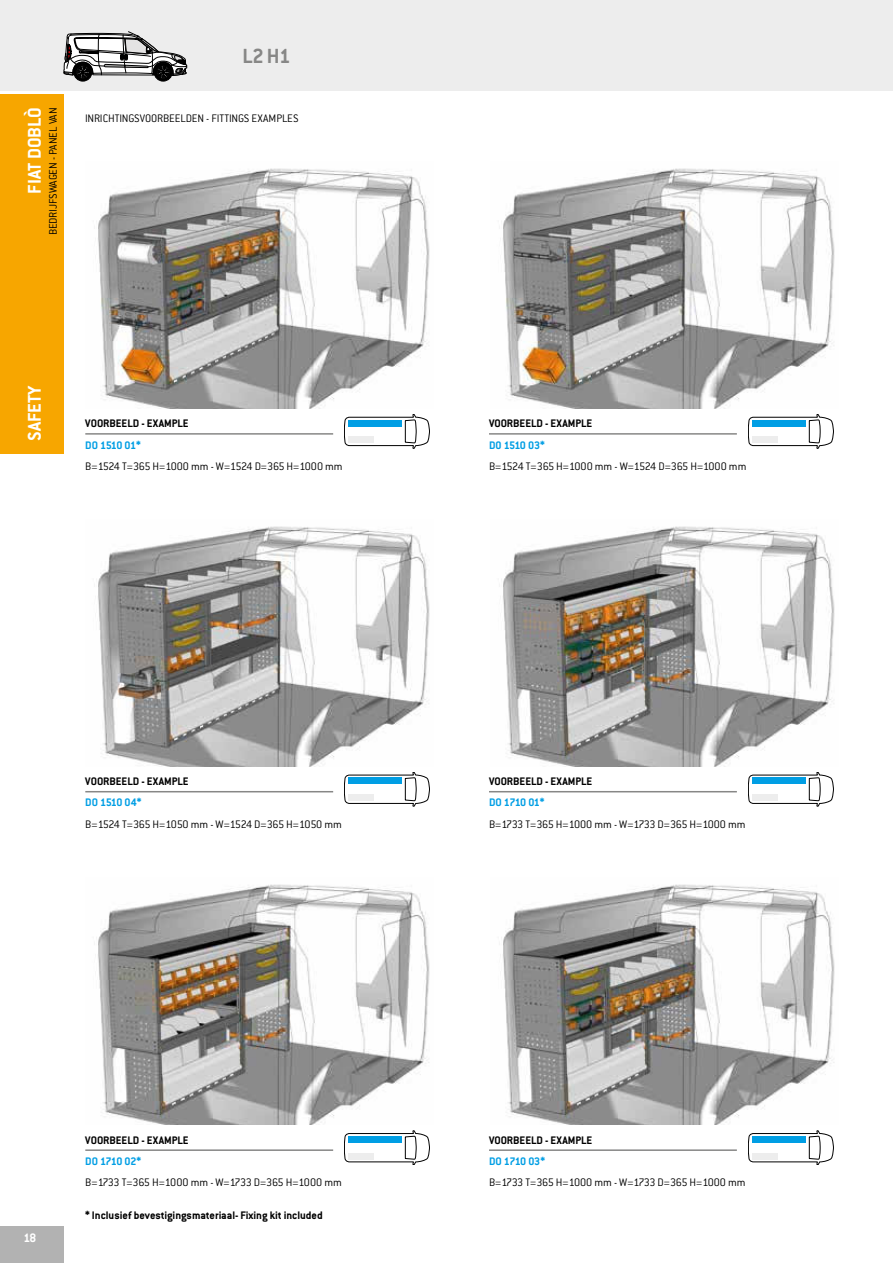
<style>
.page{position:relative;width:893px;height:1263px;background:#fff}
.page>*{position:absolute;margin:0;border:0;box-sizing:border-box;transform-origin:0 0}
.t1{font:700 22.5px "Conduit ITC Pro";color:#878786}
.t2{font:700 20.25px "Conduit ITC Pro";color:#fff}
.t3{font:700 13.5px "Conduit ITC Pro";color:#fff}
.t4{font:300 12px "Conduit ITC Pro";letter-spacing:-.02em;color:#000}
.t5{font:700 12px "Conduit ITC Pro";color:#000}
.t6{font:300 12px "Conduit ITC Pro";letter-spacing:-.04em;color:#000}
.t7{font:700 12px "Conduit ITC Pro";letter-spacing:-.05em;color:#009ee4}
</style>
<div class="page">
<div style="left:0;top:0;width:893px;height:90px;background:#ededed"></div>
<div style="left:0;top:1226px;width:64px;height:37px;background:#b2b2b2"></div>
<div style="left:0;top:95px;width:64px;height:359px;background:#f7a600"></div>
<img style="left:98px;top:168px;width:332px;height:240px">
<svg style="left:344px;top:414px;width:86px;height:35px"></svg>
<div style="left:348px;top:420px;width:54px;height:6px;background:#009ee4"></div>
<div style="left:348px;top:437px;width:26px;height:6px;background:#ededed"></div>
<svg style="left:344px;top:772px;width:86px;height:34px"></svg>
<div style="left:348px;top:778px;width:54px;height:6px;background:#009ee4"></div>
<div style="left:348px;top:794px;width:26px;height:7px;background:#ededed"></div>
<svg style="left:344px;top:1130px;width:86px;height:35px"></svg>
<div style="left:348px;top:1136px;width:54px;height:6px;background:#009ee4"></div>
<div style="left:348px;top:1153px;width:26px;height:6px;background:#ededed"></div>
<svg style="left:748px;top:414px;width:86px;height:35px"></svg>
<div style="left:752px;top:420px;width:54px;height:6px;background:#009ee4"></div>
<div style="left:752px;top:437px;width:26px;height:6px;background:#ededed"></div>
<svg style="left:748px;top:772px;width:86px;height:34px"></svg>
<div style="left:752px;top:778px;width:54px;height:6px;background:#009ee4"></div>
<div style="left:752px;top:794px;width:26px;height:7px;background:#ededed"></div>
<svg style="left:748px;top:1130px;width:86px;height:35px"></svg>
<div style="left:752px;top:1136px;width:54px;height:6px;background:#009ee4"></div>
<div style="left:752px;top:1153px;width:26px;height:6px;background:#ededed"></div>
<img style="left:503px;top:168px;width:332px;height:240px">
<img style="left:503px;top:526px;width:332px;height:240px">
<img style="left:98px;top:526px;width:332px;height:240px">
<img style="left:98px;top:884px;width:332px;height:240px">
<img style="left:503px;top:884px;width:332px;height:240px">
<svg style="left:64px;top:31px;width:123px;height:50px"></svg>
<hr style="left:489px;top:433px;width:248px;height:2px;background:#878786">
<hr style="left:489px;top:791px;width:248px;height:1px;background:#878786">
<hr style="left:489px;top:1149px;width:248px;height:2px;background:#878786">
<hr style="left:85px;top:433px;width:248px;height:2px;background:#878786">
<hr style="left:85px;top:791px;width:248px;height:1px;background:#878786">
<hr style="left:85px;top:1149px;width:248px;height:2px;background:#878786">
<h1 class="t1" style="left:243px;top:44px;width:50px">L2 H1</h1>
<h2 class="t2" style="left:24px;top:194px;width:88px;rotate:-90deg">FIAT DOBLÒ</h2>
<p class="t4" style="left:48px;top:235px;width:129px;rotate:-90deg">BEDRIJFSWAGEN - PANEL VAN</p>
<p class="t4" style="left:85px;top:114px;width:215px">INRICHTINGSVOORBEELDEN - FITTINGS EXAMPLES</p>
<h2 class="t2" style="left:24px;top:441px;width:58px;rotate:-90deg">SAFETY</h2>
<p class="t5" style="left:85px;top:417px;width:105px">VOORBEELD - EXAMPLE</p>
<p class="t7" style="left:85px;top:439px;width:57px">DO 1510 01*</p>
<p class="t4" style="left:85px;top:461px;width:259px">B=1524 T=365 H=1000 mm - W=1524 D=365 H=1000 mm</p>
<p class="t5" style="left:85px;top:775px;width:105px">VOORBEELD - EXAMPLE</p>
<p class="t7" style="left:85px;top:796px;width:58px">DO 1510 04*</p>
<p class="t4" style="left:85px;top:819px;width:258px">B=1524 T=365 H=1050 mm - W=1524 D=365 H=1050 mm</p>
<p class="t3" style="left:24px;top:1230px;width:14px">18</p>
<p class="t5" style="left:85px;top:1134px;width:105px">VOORBEELD - EXAMPLE</p>
<p class="t7" style="left:85px;top:1155px;width:57px">DO 1710 02*</p>
<p class="t6" style="left:85px;top:1177px;width:258px">B=1733 T=365 H=1000 mm - W=1733 D=365 H=1000 mm</p>
<p class="t5" style="left:85px;top:1209px;width:239px">* Inclusief bevestigingsmateriaal- Fixing kit included</p>
<p class="t5" style="left:489px;top:417px;width:105px">VOORBEELD - EXAMPLE</p>
<p class="t7" style="left:489px;top:439px;width:57px">D0 1510 03*</p>
<p class="t4" style="left:489px;top:461px;width:259px">B=1524 T=365 H=1000 mm - W=1524 D=365 H=1000 mm</p>
<p class="t5" style="left:489px;top:775px;width:105px">VOORBEELD - EXAMPLE</p>
<p class="t7" style="left:489px;top:796px;width:57px">DO 1710 01*</p>
<p class="t6" style="left:489px;top:819px;width:258px">B=1733 T=365 H=1000 mm - W=1733 D=365 H=1000 mm</p>
<p class="t5" style="left:489px;top:1134px;width:105px">VOORBEELD - EXAMPLE</p>
<p class="t7" style="left:489px;top:1155px;width:58px">DO 1710 03*</p>
<p class="t6" style="left:489px;top:1177px;width:258px">B=1733 T=365 H=1000 mm - W=1733 D=365 H=1000 mm</p>
</div>
